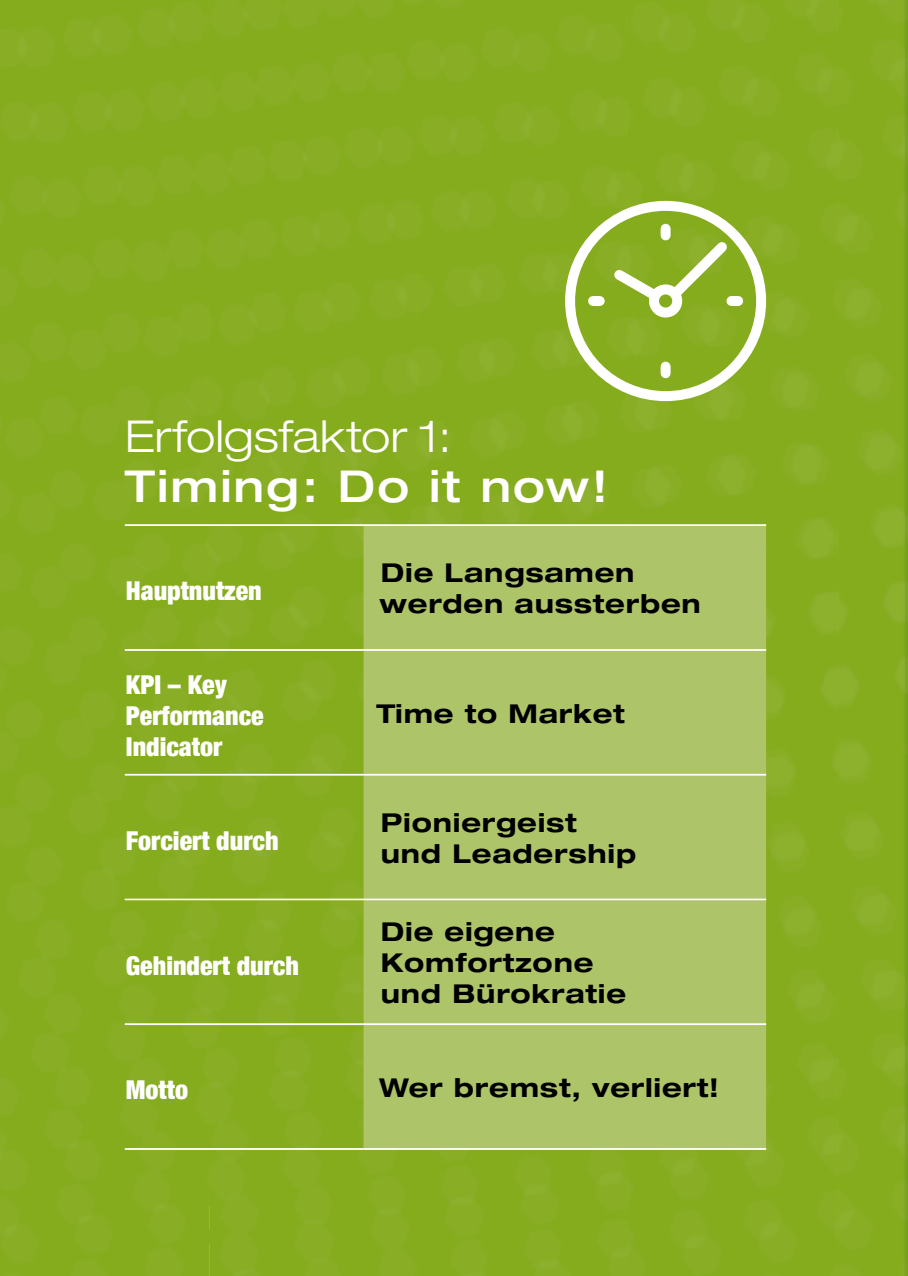
<style>
.page{position:relative;width:908px;height:1276px;background:#fff}
.page>*{position:absolute;margin:0;border:0;box-sizing:border-box;transform-origin:0 0}
.t1{font:300 expanded 44px "Helvetica Neue";letter-spacing:.005em;color:#fff}
.t2{font:500 expanded 44px "Helvetica Neue";letter-spacing:.05em;color:#fff}
.t3{font:700 expanded 26px/31.2px "Helvetica Neue";letter-spacing:.03em;color:#000}
.t4{font:900 condensed 26px/31.2px "Helvetica Neue";color:#fff}
</style>
<div class="page">
<img style="left:0;top:0;width:907px;height:1276px">
<img style="left:125px;top:1230px;width:185px;height:13px">
<img style="left:62px;top:1227px;width:17px;height:11px">
<div style="left:363px;top:526px;width:402px;height:622px;background:#aec469"></div>
<hr style="left:125px;top:649px;width:238px;height:1px;background:#fff">
<hr style="left:125px;top:650px;width:238px;height:1px;background:#fff">
<hr style="left:363px;top:649px;width:402px;height:1px;background:#fff">
<hr style="left:363px;top:650px;width:402px;height:1px;background:#fff">
<hr style="left:125px;top:774px;width:238px;height:1px;background:#fff">
<hr style="left:363px;top:774px;width:402px;height:1px;background:#fff">
<hr style="left:125px;top:899px;width:238px;height:1px;background:#fff">
<hr style="left:363px;top:899px;width:402px;height:1px;background:#fff">
<hr style="left:125px;top:1023px;width:238px;height:1px;background:#fff">
<hr style="left:125px;top:1024px;width:238px;height:1px;background:#fff">
<hr style="left:363px;top:1023px;width:402px;height:1px;background:#fff">
<hr style="left:363px;top:1024px;width:402px;height:1px;background:#fff">
<hr style="left:125px;top:1148px;width:238px;height:1px;background:#fff">
<hr style="left:125px;top:1149px;width:238px;height:1px;background:#fff">
<hr style="left:363px;top:1148px;width:402px;height:1px;background:#fff">
<hr style="left:363px;top:1149px;width:402px;height:1px;background:#fff">
<hr style="left:125px;top:524px;width:238px;height:1px;background:#fff">
<hr style="left:125px;top:525px;width:238px;height:1px;background:#fff">
<hr style="left:363px;top:524px;width:402px;height:1px;background:#fff">
<hr style="left:363px;top:525px;width:402px;height:1px;background:#fff">
<svg style="left:560px;top:196px;width:210px;height:210px"></svg>
<h1 class="t1" style="left:125px;top:410px;width:327px">Erfolgsfaktor 1:</h1>
<h1 class="t2" style="left:125px;top:459px;width:484px">Timing: Do it now!</h1>
<p class="t4" style="left:126px;top:574px;width:137px">Hauptnutzen</p>
<p class="t4" style="left:126px;top:667px;width:139px">KPI – Key<br>Performance<br>Indicator</p>
<p class="t4" style="left:126px;top:823px;width:154px">Forciert durch</p>
<p class="t4" style="left:126px;top:948px;width:175px">Gehindert durch</p>
<p class="t3" style="left:379px;top:556px;width:323px">Die Langsamen werden aussterben</p>
<p class="t3" style="left:376px;top:697px;width:249px">Time to Market</p>
<p class="t3" style="left:380px;top:806px;width:257px">Pioniergeist und Leadership</p>
<p class="t3" style="left:380px;top:915px;width:247px">Die eigene<br>Komfortzone und Bürokratie</p>
<p class="t4" style="left:126px;top:1073px;width:64px">Motto</p>
<p class="t3" style="left:379px;top:1071px;width:341px">Wer bremst, verliert!</p>
</div>
